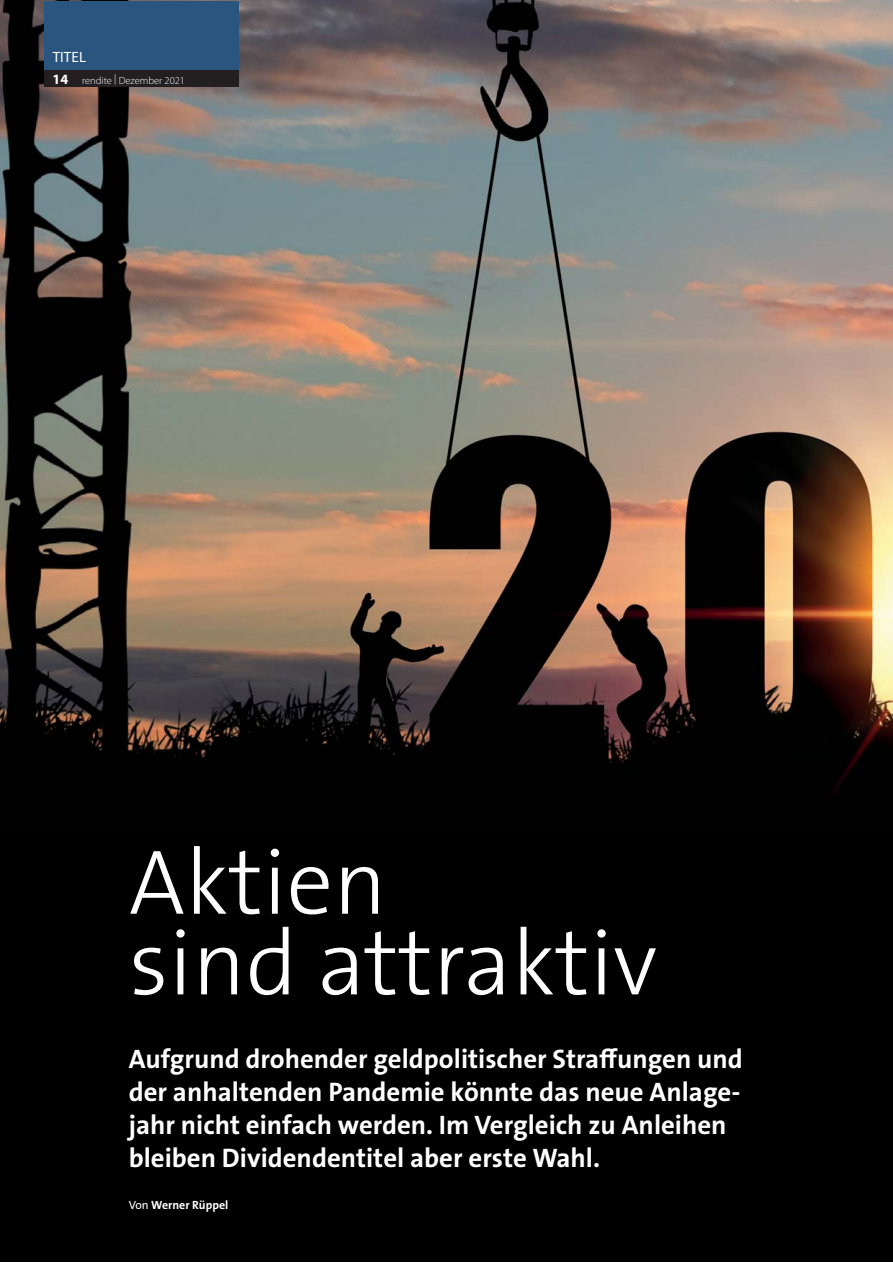
<style>
.page{position:relative;width:893px;height:1263px;background:#fff}
.page>*{position:absolute;margin:0;border:0;box-sizing:border-box;transform-origin:0 0}
.t1{font:300 92.55px/80.7px "The Sans B W3";color:#fff}
.t2{font:700 26.85px/32.8px "The Sans B W7";color:#fff}
.t3{font:15px "Myriad Pro";letter-spacing:.01em;color:#fff}
.t4{font:700 12px "The Sans B W7";color:#fff}
.t5{font:300 10.5px "Myriad Pro";color:#fff}
.s1{font-weight:700;font-size:14.25px}
.s2{font-family:"The Sans B W5 Plain";font-weight:400}
</style>
<div class="page">
<div style="left:0;top:1px;width:893px;height:1261px;background:#000"></div>
<img style="left:0;top:1px;width:893px;height:794px">
<div style="left:44px;top:1px;width:195px;height:69px;background:#29557e"></div>
<div style="left:44px;top:70px;width:195px;height:17px;background:#231f20"></div>
<p class="t3" style="left:53px;top:48px;width:35px">TITEL</p>
<p class="t5" style="left:53px;top:74px;width:134px"><span class="s1">14</span> rendite | Dezember 2021</p>
<h1 class="t1" style="left:129px;top:849px;width:530px">Aktien<br>sind attraktiv</h1>
<p class="t2" style="left:129px;top:1045px;width:616px">Aufgrund drohender geldpolitischer Straffungen und der anhaltenden Pandemie könnte das neue Anlage&shy;jahr nicht einfach werden. Im Vergleich zu Anleihen bleiben Dividendentitel aber erste Wahl.</p>
<p class="t4" style="left:129px;top:1200px;width:101px"><span class="s2">Von</span> Werner Rüppel</p>
</div>
